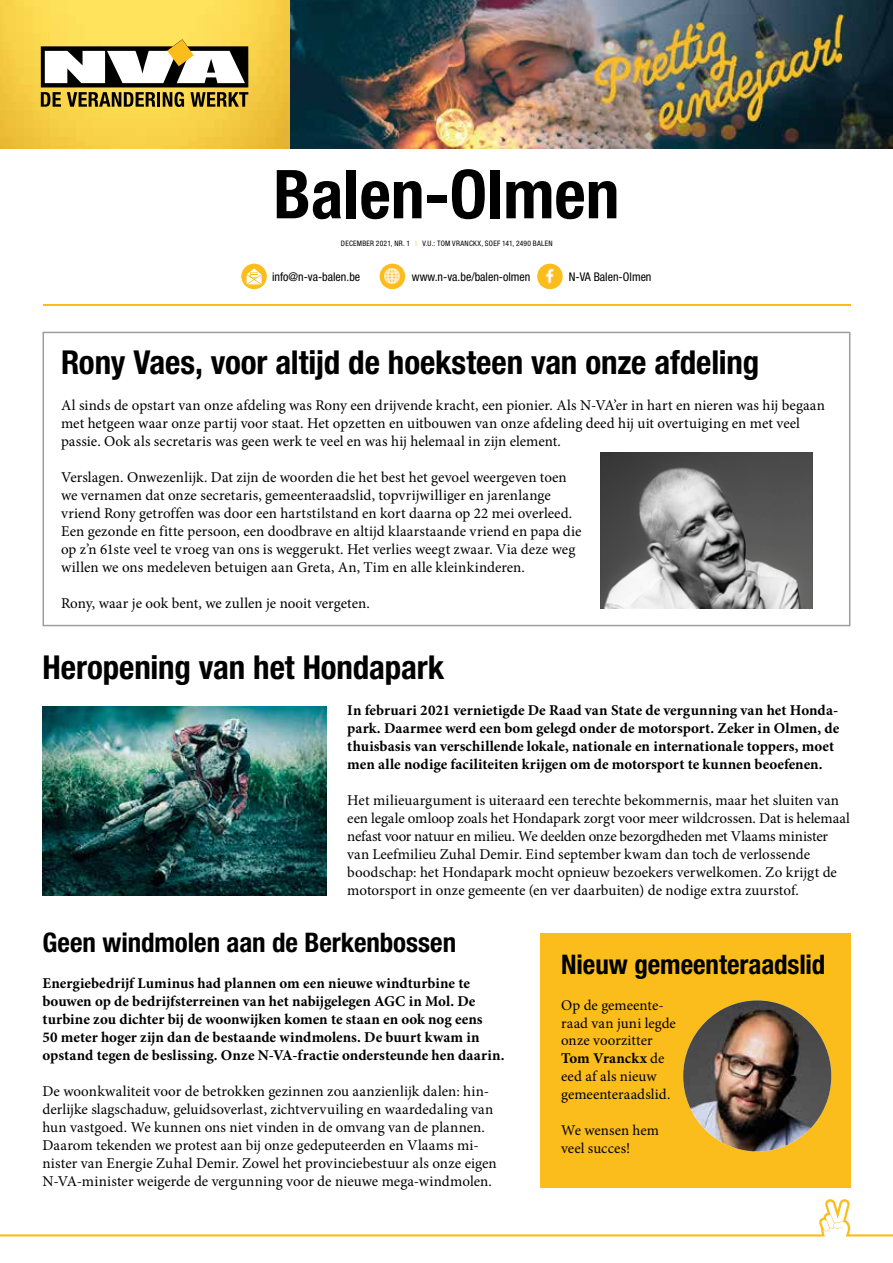
<style>
.page{position:relative;width:893px;height:1263px;background:#fff}
.page>*{position:absolute;margin:0;border:0;box-sizing:border-box;transform-origin:0 0}
.t1{font:700 condensed 67.5px "Helvetica Neue LT Std";color:#000}
.t2{font:700 condensed 33px "Helvetica Neue LT Std";letter-spacing:-.005em;color:#000}
.t3{font:700 condensed 27px "Helvetica Neue LT Std";color:#000}
.t4{font:15px/18px "Minion Pro";color:#000}
.t5{font:700 15px/18px "Minion Pro";color:#000}
.t6{font:14.85px/17.9px "Minion Pro";color:#000}
.t7{font:condensed 12px "Helvetica Neue LT Std";color:#000}
.t8{font:condensed 7.5px "Helvetica Neue LT Std";letter-spacing:.035em;color:#000}
.s1{font-weight:300;color:#fbbd1b}
.s2{font-weight:700}
</style>
<div class="page">
<svg style="left:43px;top:332px;width:807px;height:294px"></svg>
<img style="left:600px;top:453px;width:212px;height:156px">
<img style="left:289px;top:0;width:604px;height:149px">
<div style="left:540px;top:933px;width:310px;height:255px;background:#fbbd1b"></div>
<img style="left:43px;top:706px;width:283px;height:189px">
<img style="left:683px;top:1000px;width:148px;height:151px">
<svg style="left:0;top:0;width:289px;height:149px;background:#f7d14a"></svg>
<svg style="left:41px;top:39px;width:207px;height:68px"></svg>
<svg style="left:241px;top:264px;width:26px;height:25px"></svg>
<svg style="left:247px;top:268px;width:15px;height:16px"></svg>
<div style="left:537px;top:264px;width:26px;height:25px;background:#fbbd1b;border-radius:50%"></div>
<img style="left:540px;top:267px;width:19px;height:19px">
<div style="left:380px;top:264px;width:25px;height:25px;background:#fbbd1b;border-radius:50%"></div>
<img style="left:383px;top:267px;width:19px;height:19px">
<hr style="left:43px;top:305px;width:808px;height:1px;background:#fbbd1b">
<svg style="left:0;top:1199px;width:893px;height:37px"></svg>
<h1 class="t1" style="left:273px;top:153px;width:348px">Balen-Olmen</h1>
<p class="t8" style="left:341px;top:239px;width:213px">DECEMBER 2021, NR. 1 <span class="s1">I</span> V.U.: TOM VRANCKX, SOEF 141, 2490 BALEN</p>
<p class="t7" style="left:272px;top:269px;width:90px">info@n-va-balen.be</p>
<p class="t7" style="left:412px;top:269px;width:120px">www.n-va.be/balen-olmen</p>
<p class="t7" style="left:569px;top:269px;width:84px">N-VA Balen-Olmen</p>
<h2 class="t2" style="left:61px;top:342px;width:700px">Rony Vaes, voor altijd de hoeksteen van onze afdeling</h2>
<p class="t4" style="left:61px;top:396px;width:765px">Al sinds de opstart van onze afdeling was Rony een drijvende kracht, een pionier. Als N-VA’er in hart en nieren was hij begaan met hetgeen waar onze partij voor staat. Het opzetten en uitbouwen van onze afdeling deed hij uit overtuiging en met veel passie. Ook als secretaris was geen werk te veel en was hij helemaal in zijn element.</p>
<p class="t4" style="left:61px;top:468px;width:522px">Verslagen. Onwezenlijk. Dat zijn de woorden die het best het gevoel weergeven toen we vernamen dat onze secretaris, gemeenteraadslid, topvrijwilliger en jarenlange vriend Rony getroffen was door een hartstilstand en kort daarna op 22 mei overleed.<br>Een gezonde en fitte persoon, een doodbrave en altijd klaarstaande vriend en papa die op z’n 61ste veel te vroeg van ons is weggerukt. Het verlies weegt zwaar. Via deze weg willen we ons medeleven betuigen aan Greta, An, Tim en alle kleinkinderen.</p>
<p class="t4" style="left:61px;top:594px;width:310px">Rony, waar je ook bent, we zullen je nooit vergeten.</p>
<h2 class="t2" style="left:43px;top:647px;width:403px">Heropening van het Hondapark</h2>
<p class="t5" style="left:347px;top:701px;width:494px">In februari 2021 vernietigde De Raad van State de vergunning van het Honda&shy;park. Daarmee werd een bom gelegd onder de motorsport. Zeker in Olmen, de thuisbasis van verschillende lokale, nationale en internationale toppers, moet men alle nodige faciliteiten krijgen om de motorsport te kunnen beoefenen.</p>
<p class="t4" style="left:347px;top:791px;width:504px">Het milieuargument is uiteraard een terechte bekommernis, maar het sluiten van een legale omloop zoals het Hondapark zorgt voor meer wildcrossen. Dat is helemaal nefast voor natuur en milieu. We deelden onze bezorgdheden met Vlaams minister van Leefmilieu Zuhal Demir. Eind september kwam dan toch de verlossende boodschap: het Hondapark mocht opnieuw bezoekers verwelkomen. Zo krijgt de motorsport in onze gemeente (en ver daarbuiten) de nodige extra zuurstof.</p>
<h3 class="t3" style="left:43px;top:926px;width:415px">Geen windmolen aan de Berkenbossen</h3>
<p class="t5" style="left:43px;top:974px;width:463px">Energiebedrijf Luminus had plannen om een nieuwe windturbine te bouwen op de bedrijfsterreinen van het nabijgelegen AGC in Mol. De turbine zou dichter bij de woonwijken komen te staan en ook nog eens<br>50 meter hoger zijn dan de bestaande windmolens. De buurt kwam in opstand tegen de beslissing. Onze N-VA-fractie ondersteunde hen daarin.</p>
<p class="t4" style="left:43px;top:1082px;width:456px">De woonkwaliteit voor de betrokken gezinnen zou aanzienlijk dalen: hin&shy;derlijke slagschaduw, geluidsoverlast, zichtvervuiling en waardedaling van hun vastgoed. We kunnen ons niet vinden in de omvang van de plannen.<br>Daarom tekenden we protest aan bij onze gedeputeerden en Vlaams mi&shy;nister van Energie Zuhal Demir. Zowel het provinciebestuur als onze eigen N-VA-minister weigerde de vergunning voor de nieuwe mega-windmolen.</p>
<h3 class="t3" style="left:561px;top:948px;width:266px">Nieuw gemeenteraadslid</h3>
<p class="t6" style="left:561px;top:996px;width:116px">Op de gemeente&shy;raad van juni legde onze voorzitter<br><span class="s2">Tom Vranckx</span> de eed af als nieuw gemeenteraadslid.</p>
<p class="t6" style="left:561px;top:1121px;width:99px">We wensen hem veel succes!</p>
</div>
